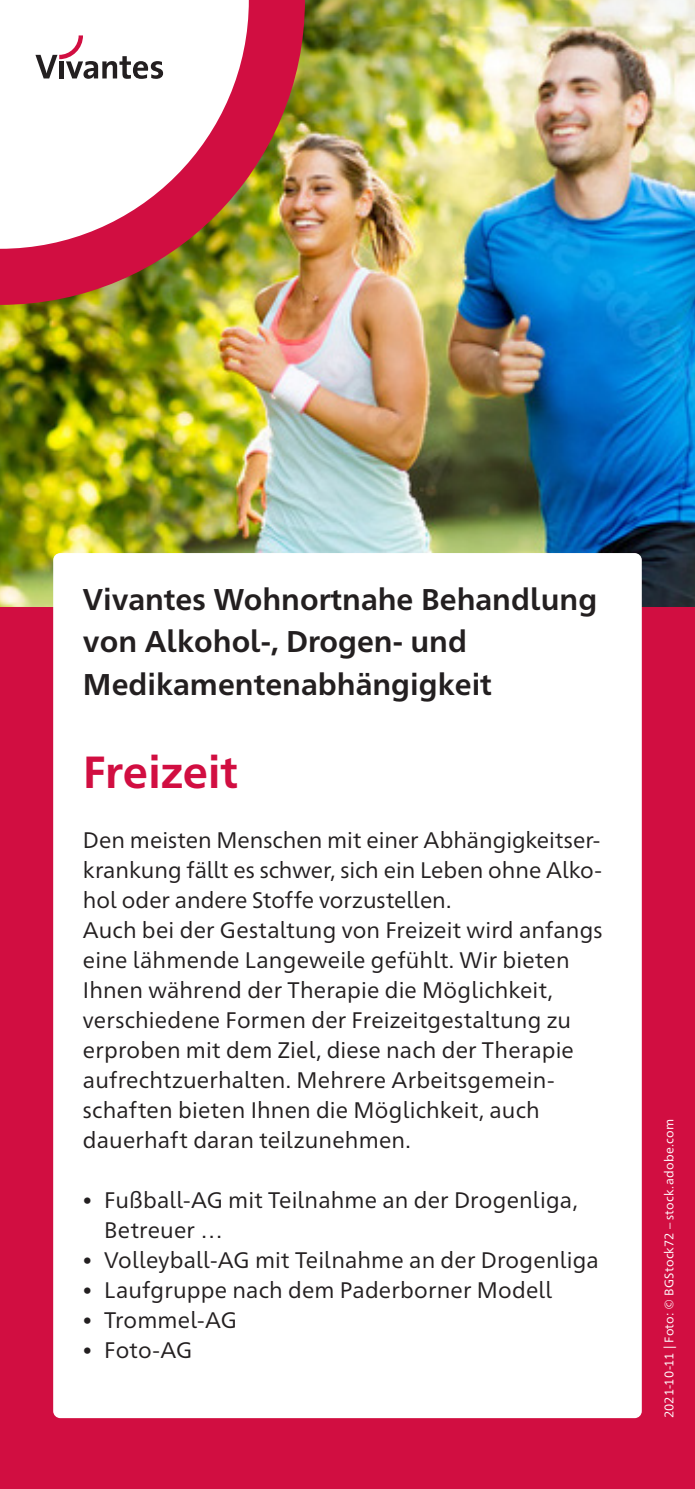
<style>
.page{position:relative;width:695px;height:1489px;background:#fff}
.page>*{position:absolute;margin:0;border:0;box-sizing:border-box;transform-origin:0 0}
.t1{font:700 45px "Frutiger Neue 1450 Pro";letter-spacing:-.01em;color:#d10e41}
.t2{font:700 30px/42.5px "Frutiger Neue 1450 Pro";color:#231f20}
.t3{font:22.5px/30px "Frutiger Neue 1450 Pro";letter-spacing:.005em;color:#231f20}
.t4{font:12.5px "Frutiger Neue 1450 Pro";letter-spacing:.02em;color:#fff}
.s1{font-size:18.75px}
</style>
<div class="page">
<img style="left:0;top:0;width:694px;height:607px">
<div style="left:0;top:607px;width:694px;height:881px;background:#d10e41"></div>
<div style="left:53px;top:553px;width:588px;height:864px;background:#fff;border-radius:7px"></div>
<img style="left:0;top:0;width:305px;height:305px">
<svg style="left:0;top:0;width:249px;height:249px"></svg>
<svg style="left:35px;top:35px;width:128px;height:44px"></svg>
<h2 class="t2" style="left:83px;top:575px;width:515px">Vivantes Wohnortnahe Behandlung von Alkohol-, Drogen- und<br>Medikamentenabhängigkeit</h2>
<h1 class="t1" style="left:83px;top:739px;width:156px">Freizeit</h1>
<p class="t3" style="left:83px;top:823px;width:521px">Den meisten Menschen mit einer Abhängigkeitser&shy;krankung fällt es schwer, sich ein Leben ohne Alko&shy;hol oder andere Stoffe vorzustellen.<br>Auch bei der Gestaltung von Freizeit wird anfangs eine lähmende Langeweile gefühlt. Wir bieten Ihnen während der Therapie die Möglichkeit, verschiedene Formen der Freizeitgestaltung zu erproben mit dem Ziel, diese nach der Therapie aufrechtzuerhalten. Mehrere Arbeitsgemein&shy;schaften bieten Ihnen die Möglichkeit, auch dauerhaft daran teilzunehmen.</p>
<p class="t3" style="left:104px;top:1183px;width:475px;text-indent:-21px"><span class="s1">•</span> Fußball-AG mit Teilnahme an der Drogenliga,<br>Betreuer …</p>
<p class="t3" style="left:83px;top:1243px;width:517px"><span class="s1">•</span> Volleyball-AG mit Teilnahme an der Drogenliga</p>
<p class="t3" style="left:83px;top:1273px;width:471px"><span class="s1">•</span> Laufgruppe nach dem Paderborner Modell</p>
<p class="t3" style="left:83px;top:1303px;width:155px"><span class="s1">•</span> Trommel-AG</p>
<p class="t3" style="left:83px;top:1333px;width:111px"><span class="s1">•</span> Foto-AG</p>
<p class="t4" style="left:659px;top:1417px;width:300px;rotate:-90deg">2021-10-11 | Foto: © BGStock72 – stock.adobe.com</p>
</div>
